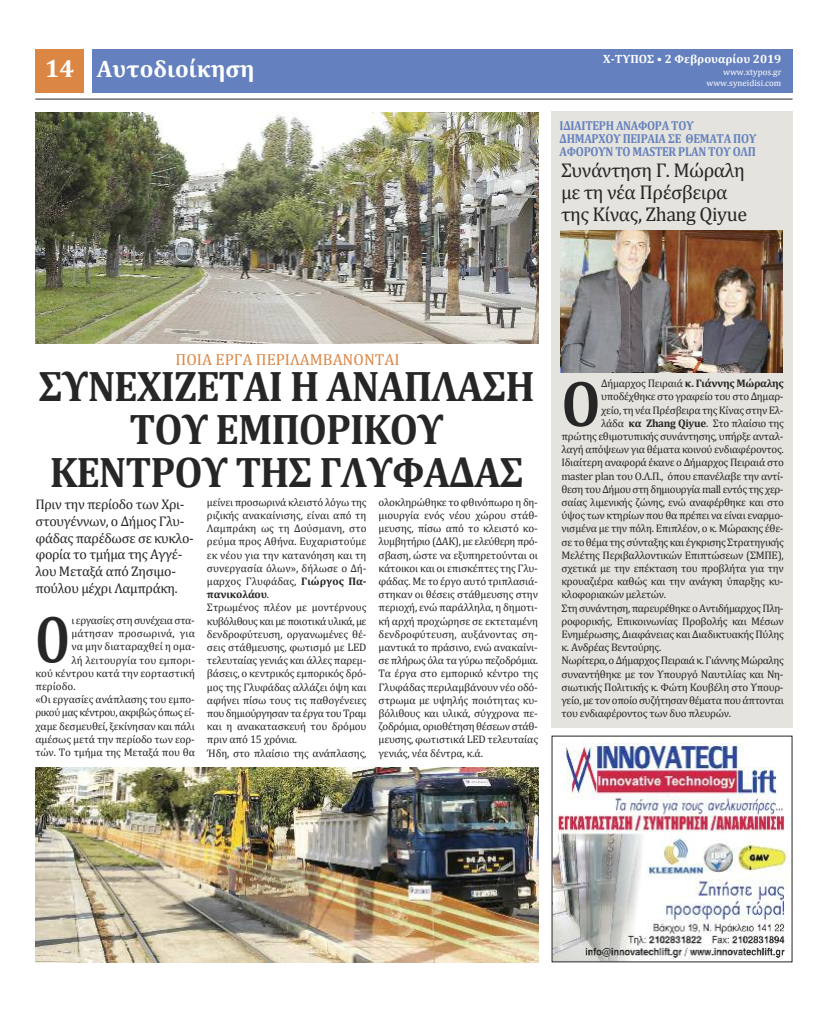
<style>
.page{position:relative;width:828px;height:1012px;background:#fff}
.page>*{position:absolute;margin:0;border:0;box-sizing:border-box;transform-origin:0 0}
.t1{font:700 66px "Cambria";color:#272627;scale:.85 1}
.t2{font:700 66px "Cambria";color:#272627;scale:.75 1}
.t3{font:700 43px/43px "Cambria";letter-spacing:-.025em;color:#272627;text-align:center;scale:.94 1}
.t4{font:700 24px "Cambria";color:#fff}
.t5{font:20px/22px "Cambria";letter-spacing:-.025em;color:#272627}
.t6{font:16px "Cambria";color:#dc8644}
.t7{font:14px/16.8px "Cambria";letter-spacing:-.025em;color:#272627}
.t8{font:700 13px/13px "Cambria";letter-spacing:-.025em;color:#6480be;scale:.89 1}
.t9{font:700 12px "Cambria";color:#fff}
.t10{font:11px/13.2px "Cambria";letter-spacing:-.025em;color:#272627}
.t11{font:11px "Cambria";color:#272627}
.t12{font:700 11px "Cambria";letter-spacing:-.025em;color:#272627}
.t13{font:11px "Cambria";letter-spacing:.01em;color:#272627}
.t14{font:9px/10.8px "Cambria";color:#fff;text-align:right}
.s1{font-size:25px}
.s2{font-weight:700}
.s3{font-weight:400}
</style>
<div class="page">
<div style="left:92px;top:50px;width:700px;height:43px;background:#6480be"></div>
<div style="left:35px;top:50px;width:49px;height:43px;background:#dc8644"></div>
<hr style="left:35px;top:99px;width:757px;height:1px;background:#272627">
<div style="left:551px;top:111px;width:241px;height:617px;background:#e4e3dd"></div>
<img style="left:35px;top:767px;width:503px;height:195px">
<img style="left:35px;top:112px;width:503px;height:232px">
<img style="left:553px;top:738px;width:237px;height:222px">
<img style="left:560px;top:231px;width:222px;height:141px">
<h3 class="t4" style="left:45px;top:54px;width:211px"><span class="s1">14</span> Αυτοδιοίκηση</h3>
<p class="t9" style="left:603px;top:52px;width:180px">Χ-ΤΥΠΟΣ • 2 Φεβρουαρίου 2019</p>
<p class="t14" style="left:706px;top:67px;width:77px">www.xtypos.gr www.syneidisi.com</p>
<p class="t8" style="left:559px;top:118px;width:223px">ΙΔΙΑΙΤΕΡΗ ΑΝΑΦΟΡΑ ΤΟΥ<br>ΔΗΜΑΡΧΟΥ ΠΕΙΡΑΙΑ ΣΕ ΘΕΜΑΤΑ ΠΟΥ<br>ΑΦΟΡΟΥΝ ΤΟ MASTER PLAN ΤΟΥ ΟΛΠ</p>
<h3 class="t5" style="left:561px;top:159px;width:187px">Συνάντηση Γ. Μώραλη με τη νέα Πρέσβειρα της Κίνας, Zhang Qiyue</h3>
<h3 class="t6" style="left:176px;top:350px;width:225px">ΠΟΙΑ ΕΡΓΑ ΠΕΡΙΛΑΜΒΑΝΟΝΤΑΙ</h3>
<h2 class="t3" style="left:39px;top:364px;width:529px">ΣΥΝΕΧΙΖΕΤΑΙ Η ΑΝΑΠΛΑΣΗ<br>ΤΟΥ ΕΜΠΟΡΙΚΟΥ<br>ΚΕΝΤΡΟΥ ΤΗΣ ΓΛΥΦΑΔΑΣ</h2>
<p class="t7" style="left:35px;top:495px;width:160px">Πριν την περίοδο των Χρι&shy;στουγέννων, ο Δήμος Γλυ&shy;φάδας παρέδωσε σε κυκλο&shy;φορία το τμήμα της Αγγέ&shy;λου Μεταξά από Ζησιμο&shy;πούλου μέχρι Λαμπράκη.</p>
<p class="t10" style="left:71px;top:613px;width:125px">ι εργασίες στη συνέχεια στα-</p>
<p class="t13" style="left:71px;top:627px;width:125px">μάτησαν προσωρινά, για</p>
<p class="t11" style="left:71px;top:640px;width:125px">να μην διαταραχθεί η ομα-</p>
<p class="t11" style="left:71px;top:653px;width:125px">λή λειτουργία του εμπορι-</p>
<p class="t11" style="left:35px;top:666px;width:161px">κού κέντρου κατά την εορταστική</p>
<p class="t11" style="left:35px;top:680px;width:42px">περίοδο.</p>
<p class="t10" style="left:35px;top:693px;width:161px">«Οι εργασίες ανάπλασης του εμπο-</p>
<p class="t10" style="left:35px;top:706px;width:161px">ρικού μας κέντρου, ακριβώς όπως εί-</p>
<p class="t10" style="left:35px;top:719px;width:161px">χαμε δεσμευθεί, ξεκίνησαν και πάλι</p>
<p class="t10" style="left:35px;top:732px;width:161px">αμέσως μετά την περίοδο των εορ-</p>
<p class="t10" style="left:35px;top:745px;width:161px">τών. Το τμήμα της Μεταξά που θα</p>
<h1 class="t2" style="left:35px;top:599px;width:47px">O</h1>
<p class="t10" style="left:207px;top:495px;width:161px">μείνει προσωρινά κλειστό λόγω της ριζικής ανακαίνισης, είναι από τη<br>Λαμπράκη ως τη Δούσμανη, στο ρεύμα προς Αθήνα. Ευχαριστούμε εκ νέου για την κατανόηση και τη συνεργασία όλων», δήλωσε ο Δή&shy;μαρχος Γλυφάδας, <span class="s2">Γιώργος Πα&shy;πανικολάου</span>.<br>Στρωμένος πλέον με μοντέρνους κυβόλιθους και με ποιοτικά υλικά, με δενδροφύτευση, οργανωμένες θέ&shy;σεις στάθμευσης, φωτισμό με LED τελευταίας γενιάς και άλλες παρεμ&shy;βάσεις, ο κεντρικός εμπορικός δρό&shy;μος της Γλυφάδας αλλάζει όψη και αφήνει πίσω τους τις παθογένειες που δημιούργησαν τα έργα του Τραμ και η ανακατασκευή του δρόμου πριν από 15 χρόνια.<br>Ήδη, στο πλαίσιο της ανάπλασης,</p>
<p class="t10" style="left:378px;top:495px;width:161px;text-align:justify">ολοκληρώθηκε το φθινόπωρο η δη&shy;μιουργία ενός νέου χώρου στάθ&shy;μευσης, πίσω από το κλειστό κο&shy;λυμβητήριο (ΔΑΚ), με ελεύθερη πρό&shy;σβαση, ώστε να εξυπηρετούνται οι κάτοικοι και οι επισκέπτες της Γλυ&shy;φάδας. Με το έργο αυτό τριπλασιά&shy;στηκαν οι θέσεις στάθμευσης στην περιοχή, ενώ παράλληλα, η δημοτι&shy;κή αρχή προχώρησε σε εκτεταμένη δενδροφύτευση, αυξάνοντας ση&shy;μαντικά το πράσινο, ενώ ανακαίνι&shy;σε πλήρως όλα τα γύρω πεζοδρόμια.<br>Τα έργα στο εμπορικό κέντρο της Γλυφάδας περιλαμβάνουν νέο οδό&shy;στρωμα με υψηλής ποιότητας κυ&shy;βόλιθους και υλικά, σύγχρονα πε&shy;ζοδρόμια, οριοθέτηση θέσεων στάθ&shy;μευσης, φωτιστικά LED τελευταίας γενιάς, νέα δέντρα, κ.ά.</p>
<p class="t12" style="left:601px;top:377px;width:184px"><span class="s3">Δήμαρχος Πειραιά</span> κ. Γιάννης Μώραλης</p>
<p class="t10" style="left:601px;top:390px;width:184px">υποδέχθηκε στο γραφείο του στο Δημαρ-</p>
<p class="t10" style="left:601px;top:403px;width:184px">χείο, τη νέα Πρέσβειρα της Κίνας στην Ελ-</p>
<p class="t10" style="left:601px;top:416px;width:184px">λάδα <span class="s2">κα Zhang Qiyue</span>. Στο πλαίσιο της</p>
<p class="t10" style="left:561px;top:429px;width:224px">πρώτης εθιμοτυπικής συνάντησης, υπήρξε ανταλ-</p>
<p class="t10" style="left:561px;top:443px;width:224px">λαγή απόψεων για θέματα κοινού ενδιαφέροντος.</p>
<p class="t10" style="left:561px;top:456px;width:224px">Ιδιαίτερη αναφορά έκανε ο Δήμαρχος Πειραιά στο</p>
<p class="t10" style="left:561px;top:469px;width:224px">master plan του Ο.Λ.Π., όπου επανέλαβε την αντί-</p>
<p class="t10" style="left:561px;top:482px;width:224px">θεση του Δήμου στη δημιουργία mall εντός της χερ-</p>
<p class="t10" style="left:561px;top:495px;width:224px">σαίας λιμενικής ζώνης, ενώ αναφέρθηκε και στο</p>
<p class="t10" style="left:561px;top:509px;width:224px">ύψος των κτηρίων που θα πρέπει να είναι εναρμο-</p>
<p class="t10" style="left:561px;top:522px;width:224px">νισμένα με την πόλη. Επιπλέον, ο κ. Μώρακης έθε-</p>
<p class="t10" style="left:561px;top:535px;width:224px">σε το θέμα της σύνταξης και έγκρισης Στρατηγικής</p>
<p class="t10" style="left:561px;top:548px;width:224px">Μελέτης Περιβαλλοντικών Επιπτώσεων (ΣΜΠΕ),</p>
<p class="t10" style="left:561px;top:561px;width:224px">σχετικά με την επέκταση του προβλήτα για την</p>
<p class="t10" style="left:561px;top:575px;width:224px">κρουαζιέρα καθώς και την ανάγκη ύπαρξης κυ-</p>
<p class="t10" style="left:561px;top:588px;width:106px">κλοφοριακών μελετών.</p>
<p class="t10" style="left:561px;top:601px;width:224px">Στη συνάντηση, παρευρέθηκε ο Αντιδήμαρχος Πλη-</p>
<p class="t10" style="left:561px;top:614px;width:224px">ροφορικής, Επικοινωνίας Προβολής και Μέσων</p>
<p class="t10" style="left:561px;top:627px;width:224px">Ενημέρωσης, Διαφάνειας και Διαδικτυακής Πύλης</p>
<p class="t10" style="left:561px;top:641px;width:101px">κ. Ανδρέας Βεντούρης.</p>
<p class="t10" style="left:561px;top:654px;width:224px">Νωρίτερα, ο Δήμαρχος Πειραιά κ. Γιάννης Μώραλης</p>
<p class="t10" style="left:561px;top:667px;width:224px">συναντήθηκε με τον Υπουργό Ναυτιλίας και Νη-</p>
<p class="t10" style="left:561px;top:680px;width:224px">σιωτικής Πολιτικής κ. Φώτη Κουβέλη στο Υπουρ-</p>
<p class="t10" style="left:561px;top:693px;width:224px">γείο, με τον οποίο συζήτησαν θέματα που άπτονται</p>
<p class="t10" style="left:561px;top:707px;width:171px">του ενδιαφέροντος των δυο πλευρών.</p>
<h1 class="t1" style="left:561px;top:364px;width:47px">O</h1>
</div>
